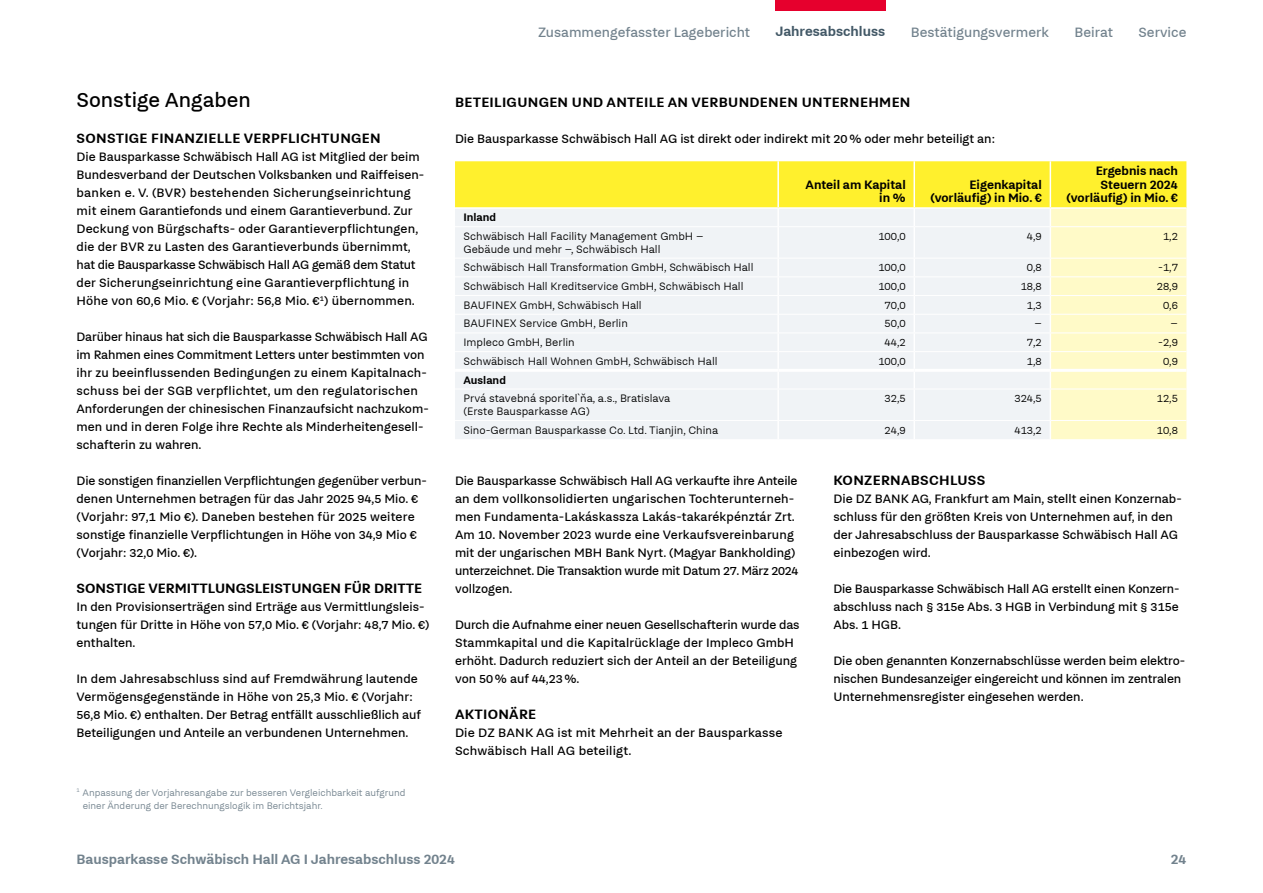
<style>
.page{position:relative;width:1263px;height:893px;background:#fff}
.page>*{position:absolute;margin:0;border:0;box-sizing:border-box;transform-origin:0 0}
.t1{font:22.5px "Fuchs";color:#000}
.t2{font:700 15px "Fuchs";letter-spacing:.02em;color:#000}
.t3{font:15px "Fuchs";color:#72828d}
.t4{font:700 15px "Fuchs";color:#72828d}
.t5{font:700 15px "Fuchs";color:#000}
.t6{font:700 15px "Fuchs";color:#425866}
.t7{font:13.5px/18px "Fuchs";color:#000}
.t8{font:700 13.5px/13.5px "Fuchs";color:#000;text-align:right}
.t9{font:300 12px/12.8px "Fuchs";color:#000}
.t10{font:700 12px "Fuchs";color:#000}
.t11{font:300 10.5px/13.5px "Fuchs";color:#72828d}
</style>
<div class="page">
<div style="left:775px;top:0;width:110px;height:10px;background:#e6002d"></div>
<svg style="left:455px;top:161px;width:731px;height:278px"></svg>
<hr style="left:455px;top:226px;width:323px;height:1px;background:#fff">
<hr style="left:778px;top:226px;width:136px;height:1px;background:#fff">
<hr style="left:914px;top:226px;width:136px;height:1px;background:#fff">
<hr style="left:1050px;top:226px;width:136px;height:1px;background:#fff">
<hr style="left:455px;top:258px;width:323px;height:1px;background:#fff">
<hr style="left:778px;top:258px;width:136px;height:1px;background:#fff">
<hr style="left:914px;top:258px;width:136px;height:1px;background:#fff">
<hr style="left:1050px;top:258px;width:136px;height:1px;background:#fff">
<hr style="left:455px;top:207px;width:323px;height:2px;background:#fff">
<hr style="left:778px;top:207px;width:136px;height:2px;background:#fff">
<hr style="left:914px;top:207px;width:136px;height:2px;background:#fff">
<hr style="left:1050px;top:207px;width:136px;height:2px;background:#fff">
<hr style="left:455px;top:276px;width:323px;height:1px;background:#fff">
<hr style="left:778px;top:276px;width:136px;height:1px;background:#fff">
<hr style="left:914px;top:276px;width:136px;height:1px;background:#fff">
<hr style="left:1050px;top:276px;width:136px;height:1px;background:#fff">
<hr style="left:455px;top:295px;width:323px;height:1px;background:#fff">
<hr style="left:778px;top:295px;width:136px;height:1px;background:#fff">
<hr style="left:914px;top:295px;width:136px;height:1px;background:#fff">
<hr style="left:1050px;top:295px;width:136px;height:1px;background:#fff">
<hr style="left:455px;top:314px;width:323px;height:1px;background:#fff">
<hr style="left:778px;top:314px;width:136px;height:1px;background:#fff">
<hr style="left:914px;top:314px;width:136px;height:1px;background:#fff">
<hr style="left:1050px;top:314px;width:136px;height:1px;background:#fff">
<hr style="left:455px;top:333px;width:323px;height:1px;background:#fff">
<hr style="left:778px;top:333px;width:136px;height:1px;background:#fff">
<hr style="left:914px;top:333px;width:136px;height:1px;background:#fff">
<hr style="left:1050px;top:333px;width:136px;height:1px;background:#fff">
<hr style="left:455px;top:351px;width:323px;height:1px;background:#fff">
<hr style="left:778px;top:351px;width:136px;height:1px;background:#fff">
<hr style="left:914px;top:351px;width:136px;height:1px;background:#fff">
<hr style="left:1050px;top:351px;width:136px;height:1px;background:#fff">
<hr style="left:455px;top:389px;width:323px;height:1px;background:#fff">
<hr style="left:778px;top:389px;width:136px;height:1px;background:#fff">
<hr style="left:914px;top:389px;width:136px;height:1px;background:#fff">
<hr style="left:1050px;top:389px;width:136px;height:1px;background:#fff">
<hr style="left:455px;top:420px;width:323px;height:1px;background:#fff">
<hr style="left:778px;top:420px;width:136px;height:1px;background:#fff">
<hr style="left:914px;top:420px;width:136px;height:1px;background:#fff">
<hr style="left:1050px;top:420px;width:136px;height:1px;background:#fff">
<hr style="left:455px;top:369px;width:323px;height:3px;background:#fff">
<hr style="left:778px;top:369px;width:136px;height:3px;background:#fff">
<hr style="left:914px;top:369px;width:136px;height:3px;background:#fff">
<hr style="left:1050px;top:369px;width:136px;height:3px;background:#fff">
<h1 class="t1" style="left:77px;top:88px;width:176px">Sonstige Angaben</h1>
<p class="t2" style="left:77px;top:130px;width:306px">SONSTIGE FINANZIELLE VERPFLICHTUNGEN</p>
<p class="t7" style="left:77px;top:148px;width:349px">Die Bausparkasse Schwäbisch Hall AG ist Mitglied der beim Bundesverband der Deutschen Volksbanken und Raiffeisen&shy;banken e. V. (BVR) bestehenden Sicherungseinrichtung mit einem Garantiefonds und einem Garantieverbund. Zur Deckung von Bürgschafts- oder Garantieverpflichtungen, die der BVR zu Lasten des Garantieverbunds übernimmt, hat die Bausparkasse Schwäbisch Hall AG gemäß dem Statut der Sicherungseinrichtung eine Garantieverpflichtung in Höhe von 60,6 Mio. € (Vorjahr: 56,8 Mio. €<sup>1</sup>) übernommen.</p>
<p class="t7" style="left:77px;top:328px;width:354px">Darüber hinaus hat sich die Bausparkasse Schwäbisch Hall AG im Rahmen eines Commitment Letters unter bestimmten von ihr zu beeinflussenden Bedingungen zu einem Kapitalnach&shy;schuss bei der SGB verpflichtet, um den regulatorischen Anforderungen der chinesischen Finanzaufsicht nachzukom&shy;men und in deren Folge ihre Rechte als Minderheitengesell&shy;schafterin zu wahren.</p>
<p class="t7" style="left:77px;top:472px;width:352px">Die sonstigen finanziellen Verpflichtungen gegenüber verbun&shy;denen Unternehmen betragen für das Jahr 2025 94,5 Mio. € (Vorjahr: 97,1 Mio €). Daneben bestehen für 2025 weitere sonstige finanzielle Verpflichtungen in Höhe von 34,9 Mio € (Vorjahr: 32,0 Mio. €).</p>
<p class="t5" style="left:77px;top:580px;width:347px">SONSTIGE VERMITTLUNGSLEISTUNGEN FÜR DRITTE</p>
<p class="t7" style="left:77px;top:598px;width:354px">In den Provisionserträgen sind Erträge aus Vermittlungsleis&shy;tungen für Dritte in Höhe von 57,0 Mio. € (Vorjahr: 48,7 Mio. €) enthalten.</p>
<p class="t7" style="left:77px;top:670px;width:346px">In dem Jahresabschluss sind auf Fremdwährung lautende Vermögensgegenstände in Höhe von 25,3 Mio. € (Vorjahr:<br>56,8 Mio. €) enthalten. Der Betrag entfällt ausschließlich auf Beteiligungen und Anteile an verbundenen Unternehmen.</p>
<p class="t11" style="left:83px;top:786px;width:324px;text-indent:-6px"><sup>1</sup> Anpassung der Vorjahresangabe zur besseren Vergleichbarkeit aufgrund einer Änderung der Berechnungslogik im Berichtsjahr.</p>
<p class="t3" style="left:538px;top:23px;width:214px">Zusammengefasster Lagebericht</p>
<p class="t6" style="left:775px;top:23px;width:111px">Jahresabschluss</p>
<p class="t3" style="left:911px;top:23px;width:140px">Bestätigungsvermerk</p>
<p class="t3" style="left:1074px;top:23px;width:40px">Beirat</p>
<p class="t3" style="left:1138px;top:23px;width:49px">Service</p>
<p class="t2" style="left:455px;top:94px;width:457px">BETEILIGUNGEN UND ANTEILE AN VERBUNDENEN UNTERNEHMEN</p>
<p class="t7" style="left:455px;top:130px;width:541px">Die Bausparkasse Schwäbisch Hall AG ist direkt oder indirekt mit 20% oder mehr beteiligt an:</p>
<p class="t8" style="left:805px;top:178px;width:102px">Anteil am Kapital in %</p>
<p class="t8" style="left:930px;top:178px;width:113px">Eigenkapital (vorläufig) in Mio. €</p>
<p class="t8" style="left:1066px;top:164px;width:113px">Ergebnis nach<br>Steuern 2024 (vorläufig) in Mio. €</p>
<p class="t10" style="left:463px;top:211px;width:34px">Inland</p>
<p class="t9" style="left:463px;top:230px;width:242px">Schwäbisch Hall Facility Management GmbH –<br>Gebäude und mehr –, Schwäbisch Hall</p>
<p class="t9" style="left:878px;top:230px;width:29px">100,0</p>
<p class="t9" style="left:1027px;top:230px;width:16px">4,9</p>
<p class="t9" style="left:1163px;top:230px;width:16px">1,2</p>
<p class="t9" style="left:463px;top:261px;width:291px">Schwäbisch Hall Transformation GmbH, Schwäbisch Hall</p>
<p class="t9" style="left:878px;top:261px;width:29px">100,0</p>
<p class="t9" style="left:1027px;top:261px;width:16px">0,8</p>
<p class="t9" style="left:1158px;top:261px;width:21px">-1,7</p>
<p class="t9" style="left:463px;top:280px;width:281px">Schwäbisch Hall Kreditservice GmbH, Schwäbisch Hall</p>
<p class="t9" style="left:878px;top:280px;width:29px">100,0</p>
<p class="t9" style="left:1021px;top:280px;width:23px">18,8</p>
<p class="t9" style="left:1157px;top:280px;width:23px">28,9</p>
<p class="t9" style="left:463px;top:298px;width:180px">BAUFINEX GmbH, Schwäbisch Hall</p>
<p class="t9" style="left:884px;top:298px;width:23px">70,0</p>
<p class="t9" style="left:1027px;top:298px;width:16px">1,3</p>
<p class="t9" style="left:1163px;top:298px;width:16px">0,6</p>
<p class="t9" style="left:463px;top:317px;width:166px">BAUFINEX Service GmbH, Berlin</p>
<p class="t9" style="left:884px;top:317px;width:23px">50,0</p>
<p class="t9" style="left:1034px;top:317px;width:9px">–</p>
<p class="t9" style="left:1170px;top:317px;width:9px">–</p>
<p class="t9" style="left:463px;top:336px;width:113px">Impleco GmbH, Berlin</p>
<p class="t9" style="left:884px;top:336px;width:23px">44,2</p>
<p class="t9" style="left:1027px;top:336px;width:16px">7,2</p>
<p class="t9" style="left:1158px;top:336px;width:21px">-2,9</p>
<p class="t9" style="left:463px;top:355px;width:256px">Schwäbisch Hall Wohnen GmbH, Schwäbisch Hall</p>
<p class="t9" style="left:878px;top:355px;width:29px">100,0</p>
<p class="t9" style="left:1027px;top:355px;width:16px">1,8</p>
<p class="t9" style="left:1163px;top:355px;width:16px">0,9</p>
<p class="t10" style="left:463px;top:373px;width:44px">Ausland</p>
<p class="t9" style="left:463px;top:392px;width:208px">Prvá stavebná sporitel`ňa, a.s., Bratislava (Erste Bausparkasse AG)</p>
<p class="t9" style="left:884px;top:392px;width:23px">32,5</p>
<p class="t9" style="left:1014px;top:392px;width:29px">324,5</p>
<p class="t9" style="left:1157px;top:392px;width:23px">12,5</p>
<p class="t9" style="left:463px;top:423px;width:256px">Sino-German Bausparkasse Co. Ltd. Tianjin, China</p>
<p class="t9" style="left:884px;top:423px;width:23px">24,9</p>
<p class="t9" style="left:1014px;top:423px;width:29px">413,2</p>
<p class="t9" style="left:1157px;top:423px;width:23px">10,8</p>
<p class="t7" style="left:455px;top:472px;width:345px">Die Bausparkasse Schwäbisch Hall AG verkaufte ihre Anteile an dem vollkonsolidierten ungarischen Tochterunterneh&shy;men Fundamenta-Lakáskassza Lakás-takarékpénztár Zrt.<br>Am 10. November 2023 wurde eine Verkaufsvereinbarung mit der ungarischen MBH Bank Nyrt. (Magyar Bankholding) unterzeichnet. Die Transaktion wurde mit Datum 27. März 2024 vollzogen.</p>
<p class="t7" style="left:455px;top:616px;width:346px">Durch die Aufnahme einer neuen Gesellschafterin wurde das Stammkapital und die Kapitalrücklage der Impleco GmbH erhöht. Dadurch reduziert sich der Anteil an der Beteiligung von 50% auf 44,23%.</p>
<p class="t2" style="left:455px;top:706px;width:83px">AKTIONÄRE</p>
<p class="t7" style="left:455px;top:724px;width:329px">Die DZ BANK AG ist mit Mehrheit an der Bausparkasse<br>Schwäbisch Hall AG beteiligt.</p>
<p class="t2" style="left:833px;top:472px;width:153px">KONZERNABSCHLUSS</p>
<p class="t7" style="left:833px;top:490px;width:350px">Die DZ BANK AG, Frankfurt am Main, stellt einen Konzernab&shy;schluss für den größten Kreis von Unternehmen auf, in den der Jahresabschluss der Bausparkasse Schwäbisch Hall AG einbezogen wird.</p>
<p class="t7" style="left:833px;top:580px;width:348px;text-align:justify">Die Bausparkasse Schwäbisch Hall AG erstellt einen Konzern&shy;abschluss nach § 315e Abs. 3 HGB in Verbindung mit § 315e Abs. 1 HGB.</p>
<p class="t7" style="left:833px;top:652px;width:353px">Die oben genannten Konzernabschlüsse werden beim elektro&shy;nischen Bundesanzeiger eingereicht und können im zentralen<br>Unternehmensregister eingesehen werden.</p>
<p class="t4" style="left:77px;top:851px;width:380px">Bausparkasse Schwäbisch Hall AG I Jahresabschluss 2024</p>
<p class="t4" style="left:1171px;top:851px;width:17px">24</p>
</div>
